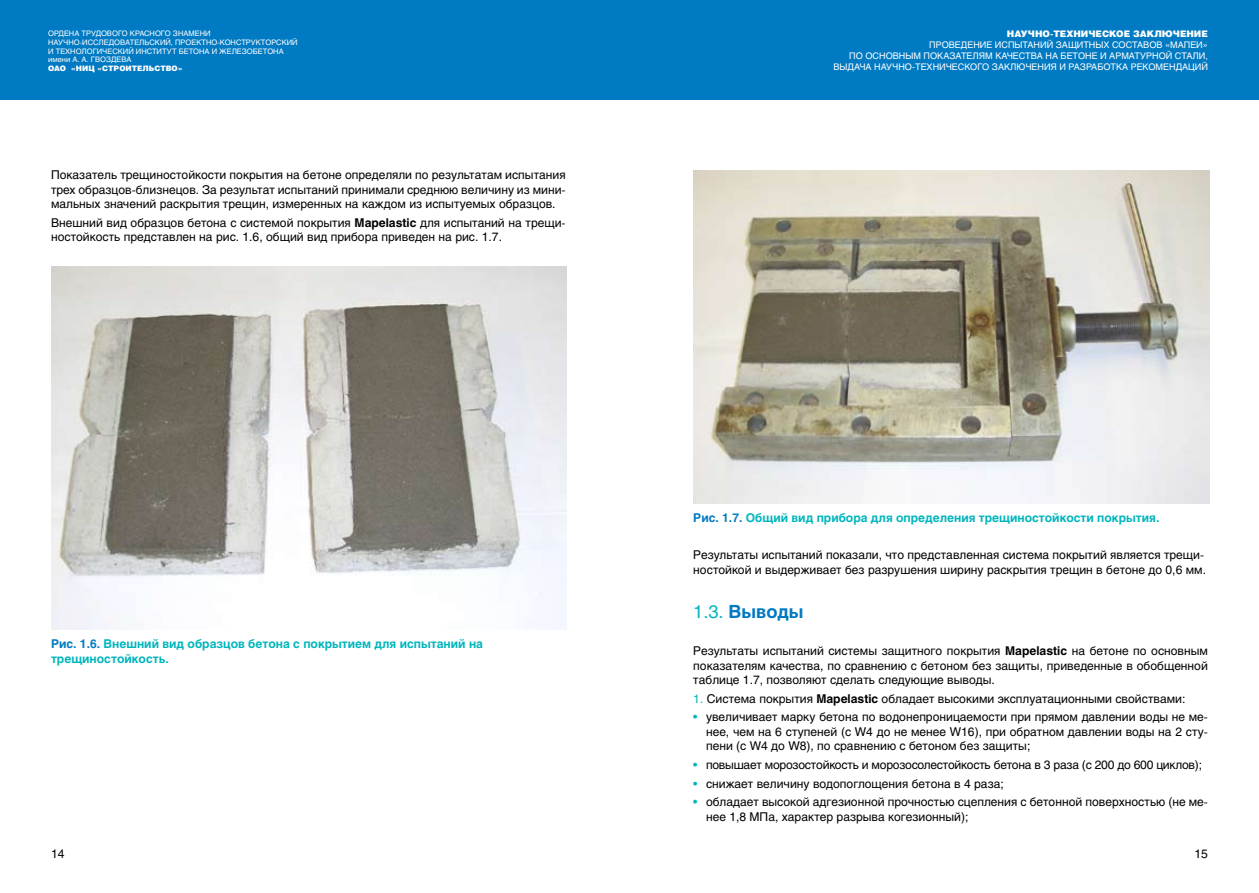
<style>
.page{position:relative;width:1259px;height:893px;background:#fff}
.page>*{position:absolute;margin:0;border:0;box-sizing:border-box;transform-origin:0 0}
.t1{font:700 18px "Helios";color:#007ac2}
.t2{font:12px/14.4px "Helios";color:#000}
.t3{font:700 12px/14.4px "Helios";color:#00b6bd}
.t4{font:12px "Helios";letter-spacing:-.02em;color:#000}
.t5{font:9px "Helios";color:#fff}
.t6{font:900 9px "Helios";color:#fff}
.t7{font:7.5px/9px "Helios";color:#fff}
.t8{font:900 7.5px "Helios";color:#fff}
.s1{font-weight:700}
.s2{color:#007ac2}
.s3{font-weight:400;color:#00b6bd}
.s4{color:#00b6bd}
</style>
<div class="page">
<div style="left:0;top:0;width:629px;height:99px;background:#007ac2"></div>
<div style="left:629px;top:0;width:630px;height:99px;background:#007ac2"></div>
<img style="left:693px;top:170px;width:516px;height:333px">
<img style="left:51px;top:267px;width:516px;height:362px">
<p class="t7" style="left:48px;top:28px;width:251px">ОРДЕНА ТРУДОВОГО КРАСНОГО ЗНАМЕНИ НАУЧНО-ИССЛЕДОВАТЕЛЬСКИЙ, ПРОЕКТНО-КОНСТРУКТОРСКИЙ И ТЕХНОЛОГИЧЕСКИЙ ИНСТИТУТ БЕТОНА И ЖЕЛЕЗОБЕТОНА имени А. А. ГВОЗДЕВА</p>
<p class="t8" style="left:48px;top:64px;width:136px">ОАО «НИЦ «СТРОИТЕЛЬСТВО»</p>
<p class="t2" style="left:51px;top:168px;width:516px;text-align:justify">Показатель трещиностойкости покрытия на бетоне определяли по результатам испытания трех образцов-близнецов. За результат испытаний принимали среднюю величину из мини&shy;мальных значений раскрытия трещин, измеренных на каждом из испытуемых образцов.</p>
<p class="t2" style="left:51px;top:215px;width:516px">Внешний вид образцов бетона с системой покрытия <span class="s1">Mapelastic</span> для испытаний на трещи&shy;ностойкость представлен на рис. 1.6, общий вид прибора приведен на рис. 1.7.</p>
<p class="t3" style="left:51px;top:637px;width:433px"><span class="s2">Рис. 1.6.</span> Внешний вид образцов бетона с покрытием для испытаний на трещиностойкость.</p>
<p class="t2" style="left:51px;top:846px;width:15px">14</p>
<p class="t6" style="left:1007px;top:28px;width:202px">НАУЧНО-ТЕХНИЧЕСКОЕ ЗАКЛЮЧЕНИЕ</p>
<p class="t5" style="left:929px;top:39px;width:14px">Проведение</p>
<p class="t5" style="left:995px;top:39px;width:8px">исп</p>
<p class="t5" style="left:1014px;top:39px;width:15px">ытаний</p>
<p class="t5" style="left:1055px;top:39px;width:28px">защитн</p>
<p class="t5" style="left:1095px;top:39px;width:24px">ых составов</p>
<p class="t5" style="left:1165px;top:39px;width:44px">«МАПЕИ»</p>
<p class="t5" style="left:849px;top:50px;width:24px">по основн</p>
<p class="t5" style="left:905px;top:50px;width:26px">ым показател</p>
<p class="t5" style="left:979px;top:50px;width:24px">ям качества</p>
<p class="t5" style="left:1045px;top:50px;width:23px">на бетоне</p>
<p class="t5" style="left:1100px;top:50px;width:17px">и арматурной</p>
<p class="t5" style="left:1175px;top:50px;width:7px">стали</p>
<p class="t5" style="left:1205px;top:50px;width:4px">,</p>
<p class="t5" style="left:833px;top:61px;width:22px">выдача</p>
<p class="t5" style="left:874px;top:61px;width:8px">научно</p>
<p class="t5" style="left:912px;top:61px;width:11px">-технического</p>
<p class="t5" style="left:992px;top:61px;width:7px">закл</p>
<p class="t5" style="left:1016px;top:61px;width:16px">ючени</p>
<p class="t5" style="left:1050px;top:61px;width:25px">я и разработка</p>
<p class="t5" style="left:1130px;top:61px;width:8px">рекоменда</p>
<p class="t5" style="left:1188px;top:61px;width:14px">ций</p>
<p class="t3" style="left:693px;top:510px;width:467px"><span class="s2">Рис. 1.7.</span> Общий вид прибора для определения трещиностойкости покрытия.</p>
<p class="t2" style="left:693px;top:548px;width:514px">Результаты испытаний показали, что представленная система покрытий является трещи&shy;ностойкой и выдерживает без разрушения ширину раскрытия трещин в бетоне до 0,6 мм.</p>
<h1 class="t1" style="left:693px;top:601px;width:112px"><span class="s3">1.3.</span> Выводы</h1>
<p class="t2" style="left:693px;top:644px;width:516px;text-align:justify">Результаты испытаний системы защитного покрытия <span class="s1">Mapelastic</span> на бетоне по основным показателям качества, по сравнению с бетоном без защиты, приведенные в обобщенной таблице 1.7, позволяют сделать следующие выводы.</p>
<p class="t2" style="left:693px;top:691px;width:494px"><span class="s4">1.</span> Система покрытия <span class="s1">Mapelastic</span> обладает высокими эксплуатационными свойствами:</p>
<p class="t2" style="left:706px;top:710px;width:503px;text-align:justify;text-indent:-13px"><span class="s4">•</span> увеличивает марку бетона по водонепроницаемости при прямом давлении воды не ме&shy;нее, чем на 6 ступеней (с W4 до не менее W16), при обратном давлении воды на 2 сту&shy;пени (с W4 до W8), по сравнению с бетоном без защиты;</p>
<p class="t4" style="left:693px;top:757px;width:510px"><span class="s4">•</span> повышает морозостойкость и морозосолестойкость бетона в 3 раза (с 200 до 600 циклов);</p>
<p class="t2" style="left:693px;top:776px;width:312px"><span class="s4">•</span> снижает величину водопоглощения бетона в 4 раза;</p>
<p class="t2" style="left:706px;top:795px;width:503px;text-indent:-13px"><span class="s4">•</span> обладает высокой адгезионной прочностью сцепления с бетонной поверхностью (не ме&shy;нее 1,8 МПа, характер разрыва когезионный);</p>
<p class="t2" style="left:1194px;top:846px;width:15px">15</p>
</div>
